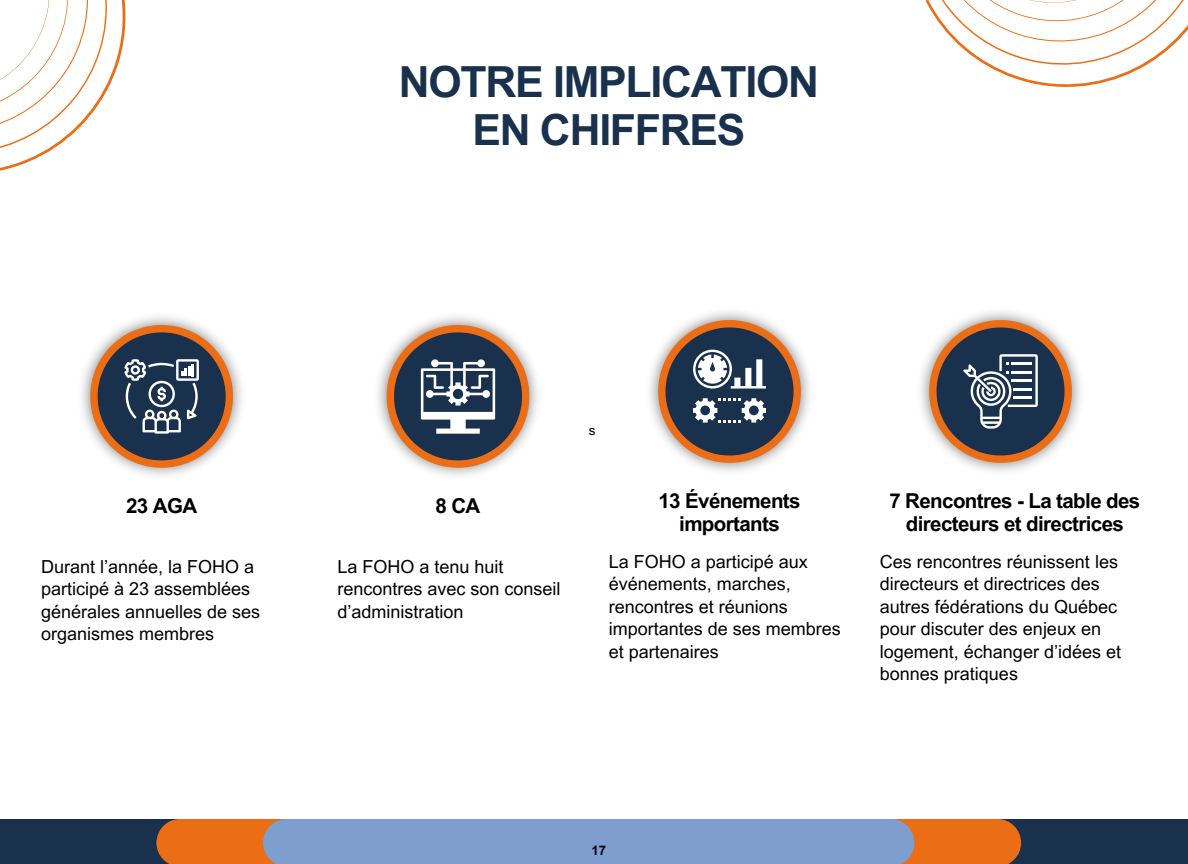
<style>
.page{position:relative;width:1188px;height:864px;background:#fff}
.page>*{position:absolute;margin:0;border:0;box-sizing:border-box;transform-origin:0 0}
.t1{font:700 42.9px/48.3px "Arial MT Pro";letter-spacing:-.03em;color:#19314c;text-align:center}
.t2{font:700 20.55px/23.1px "Arial MT Pro";letter-spacing:-.03em;color:#000;text-align:center}
.t3{font:18px/22.5px "Arial MT Pro";color:#000}
.t4{font:13.35px "Arial MT Pro";color:#000}
.t5{font:700 13.2px "Arial MT Pro";color:#000}
</style>
<div class="page">
<svg style="left:658px;top:320px;width:143px;height:143px"></svg>
<svg style="left:929px;top:320px;width:143px;height:143px"></svg>
<hr style="left:1014px;top:396px;width:18px;height:3px;background:#fff">
<svg style="left:90px;top:325px;width:143px;height:143px"></svg>
<img style="left:377px;top:316px;width:161px;height:160px">
<svg style="left:387px;top:325px;width:142px;height:143px"></svg>
<div style="left:0;top:819px;width:1188px;height:45px;background:#19314c"></div>
<svg style="left:156px;top:819px;width:865px;height:45px"></svg>
<div style="left:584px;top:841px;width:30px;height:23px;background:#7f9ed0"></div>
<svg style="left:0;top:0;width:125px;height:171px"></svg>
<svg style="left:926px;top:0;width:262px;height:87px"></svg>
<p class="t1" style="left:399px;top:63px;width:422px">NOTRE IMPLICATION<br>EN CHIFFRES</p>
<p class="t2" style="left:126px;top:496px;width:73px">23 AGA</p>
<p class="t3" style="left:41px;top:557px;width:221px">Durant l’année, la FOHO a participé à 23 assemblées générales annuelles de ses organismes membres</p>
<p class="t2" style="left:436px;top:496px;width:46px">8 CA</p>
<h2 class="t3" style="left:337px;top:557px;width:225px">La FOHO a tenu huit rencontres avec son conseil d’administration</h2>
<h2 class="t4" style="left:589px;top:425px;width:8px">s</h2>
<p class="t2" style="left:658px;top:491px;width:144px">13 Événements importants</p>
<p class="t3" style="left:609px;top:553px;width:234px">La FOHO a participé aux événements, marches, rencontres et réunions importantes de ses membres et partenaires</p>
<p class="t2" style="left:889px;top:491px;width:252px">7 Rencontres - La table des directeurs et directrices</p>
<p class="t3" style="left:880px;top:553px;width:243px">Ces rencontres réunissent les directeurs et directrices des autres fédérations du Québec pour discuter des enjeux en logement, échanger d’idées et bonnes pratiques</p>
<p class="t5" style="left:591px;top:846px;width:16px">17</p>
</div>
